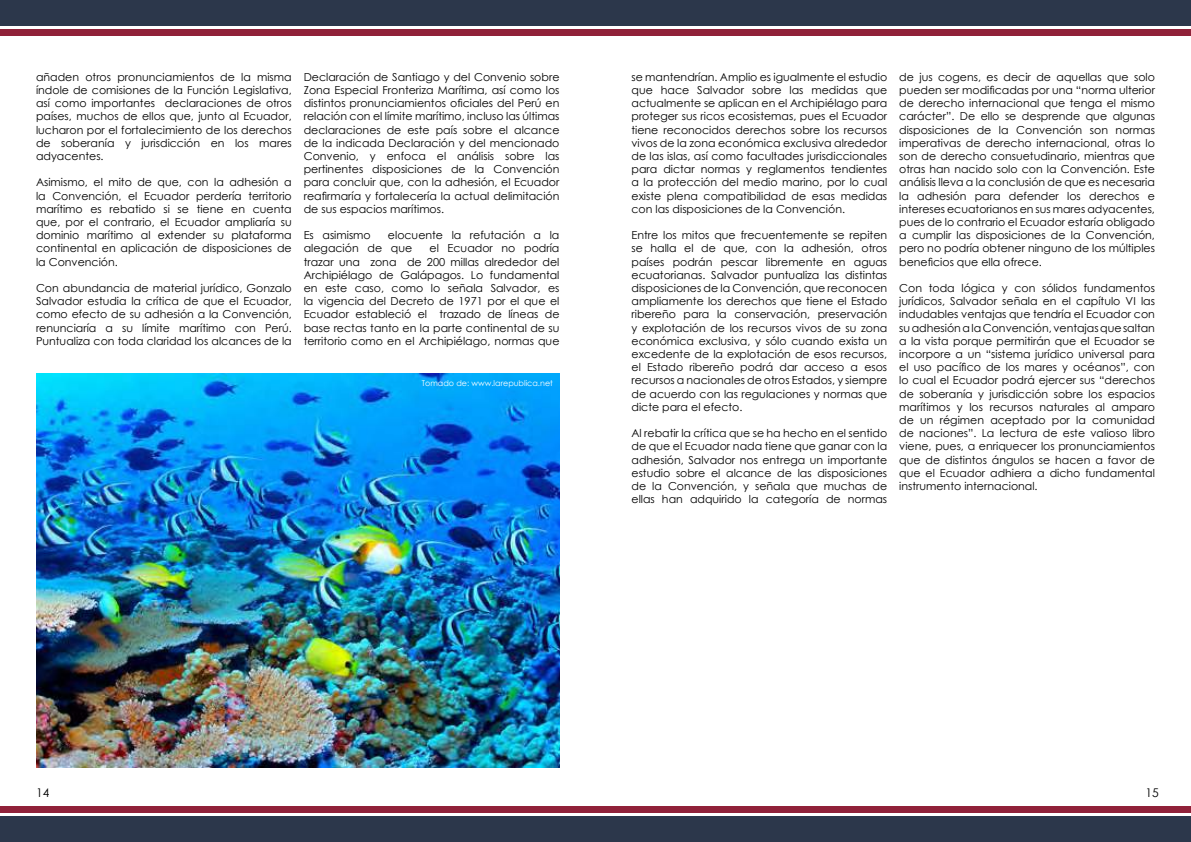
<style>
.page{position:relative;width:1191px;height:842px;background:#fff}
.page>*{position:absolute;margin:0;border:0;box-sizing:border-box;transform-origin:0 0}
.t1{font:12px "Century Gothic";color:#000}
.t2{font:11px/13.2px "Century Gothic";color:#000;text-align:justify}
.t3{font:8px "Century Gothic";color:#fff}
</style>
<div class="page">
<div style="left:0;top:817px;width:1191px;height:25px;background:#2c374b"></div>
<div style="left:0;top:806px;width:1191px;height:6px;background:#902139"></div>
<div style="left:0;top:0;width:1191px;height:25px;background:#2c374b"></div>
<div style="left:0;top:30px;width:1191px;height:6px;background:#902139"></div>
<img style="left:36px;top:373px;width:523px;height:394px">
<p class="t2" style="left:36px;top:70px;width:257px">añaden otros pronunciamientos de la misma índole de comisiones de la Función Legislativa, así como importantes declaraciones de otros países, muchos de ellos que, junto al Ecuador, lucharon por el fortalecimiento de los derechos de soberanía y jurisdicción en los mares adyacentes.</p>
<p class="t2" style="left:36px;top:176px;width:257px">Asimismo, el mito de que, con la adhesión a la Convención, el Ecuador perdería territorio marítimo es rebatido si se tiene en cuenta que, por el contrario, el Ecuador ampliaría su dominio marítimo al extender su plataforma continental en aplicación de disposiciones de la Convención.</p>
<p class="t2" style="left:36px;top:281px;width:257px">Con abundancia de material jurídico, Gonzalo Salvador estudia la crítica de que el Ecuador, como efecto de su adhesión a la Convención, renunciaría a su límite marítimo con Perú.<br>Puntualiza con toda claridad los alcances de la</p>
<p class="t2" style="left:304px;top:70px;width:257px">Declaración de Santiago y del Convenio sobre Zona Especial Fronteriza Marítima, así como los distintos pronunciamientos oficiales del Perú en relación con el límite marítimo, incluso las últimas declaraciones de este país sobre el alcance de la indicada Declaración y del mencionado Convenio, y enfoca el análisis sobre las pertinentes disposiciones de la Convención para concluir que, con la adhesión, el Ecuador reafirmaría y fortalecería la actual delimitación de sus espacios marítimos.</p>
<p class="t2" style="left:304px;top:228px;width:69px">Es asimismo</p>
<p class="t2" style="left:304px;top:228px;width:257px;text-indent:84px">elocuente la refutación a la alegación de que</p>
<p class="t2" style="left:304px;top:242px;width:257px;text-indent:126px">el Ecuador no podría trazar una zona de 200 millas alrededor del Archipiélago de Galápagos. Lo fundamental en este caso, como lo señala Salvador, es la vigencia del Decreto de 1971 por el que el Ecuador estableció el trazado de líneas de base rectas tanto en la parte continental de su territorio como en el Archipiélago, normas que</p>
<p class="t3" style="left:422px;top:377px;width:133px">Tomado de: www.larepublica.net</p>
<p class="t2" style="left:631px;top:70px;width:257px">se mantendrían. Amplio es igualmente el estudio que hace Salvador sobre las medidas que actualmente se aplican en el Archipiélago para proteger sus ricos ecosistemas, pues el Ecuador tiene reconocidos derechos sobre los recursos vivos de la zona económica exclusiva alrededor de las islas, así como facultades jurisdiccionales para dictar normas y reglamentos tendientes a la protección del medio marino, por lo cual existe plena compatibilidad de esas medidas con las disposiciones de la Convención.</p>
<p class="t2" style="left:631px;top:228px;width:257px">Entre los mitos que frecuentemente se repiten se halla el de que, con la adhesión, otros países podrán pescar libremente en aguas ecuatorianas. Salvador puntualiza las distintas disposiciones de la Convención, que reconocen ampliamente los derechos que tiene el Estado ribereño para la conservación, preservación y explotación de los recursos vivos de su zona económica exclusiva, y sólo cuando exista un excedente de la explotación de esos recursos, el Estado ribereño podrá dar acceso a esos recursos a nacionales de otros Estados, y siempre de acuerdo con las regulaciones y normas que dicte para el efecto.</p>
<p class="t2" style="left:631px;top:426px;width:257px">Al rebatir la crítica que se ha hecho en el sentido de que el Ecuador nada tiene que ganar con la adhesión, Salvador nos entrega un importante estudio sobre el alcance de las disposiciones de la Convención, y señala que muchas de ellas han adquirido la categoría de normas</p>
<p class="t2" style="left:899px;top:70px;width:257px">de jus cogens, es decir de aquellas que solo pueden ser modificadas por una “norma ulterior de derecho internacional que tenga el mismo carácter”. De ello se desprende que algunas disposiciones de la Convención son normas imperativas de derecho internacional, otras lo son de derecho consuetudinario, mientras que otras han nacido solo con la Convención. Este análisis lleva a la conclusión de que es necesaria la adhesión para defender los derechos e intereses ecuatorianos en sus mares adyacentes, pues de lo contrario el Ecuador estaría obligado a cumplir las disposiciones de la Convención, pero no podría obtener ninguno de los múltiples beneficios que ella ofrece.</p>
<p class="t2" style="left:899px;top:281px;width:257px">Con toda lógica y con sólidos fundamentos jurídicos, Salvador señala en el capítulo VI las indudables ventajas que tendría el Ecuador con su adhesión a la Convención, ventajas que saltan a la vista porque permitirán que el Ecuador se incorpore a un “sistema jurídico universal para el uso pacífico de los mares y océanos”, con lo cual el Ecuador podrá ejercer sus “derechos de soberanía y jurisdicción sobre los espacios marítimos y los recursos naturales al amparo de un régimen aceptado por la comunidad de naciones”. La lectura de este valioso libro viene, pues, a enriquecer los pronunciamientos que de distintos ángulos se hacen a favor de que el Ecuador adhiera a dicho fundamental instrumento internacional.</p>
<p class="t1" style="left:36px;top:784px;width:15px">14</p>
<p class="t1" style="left:1145px;top:784px;width:15px">15</p>
</div>
